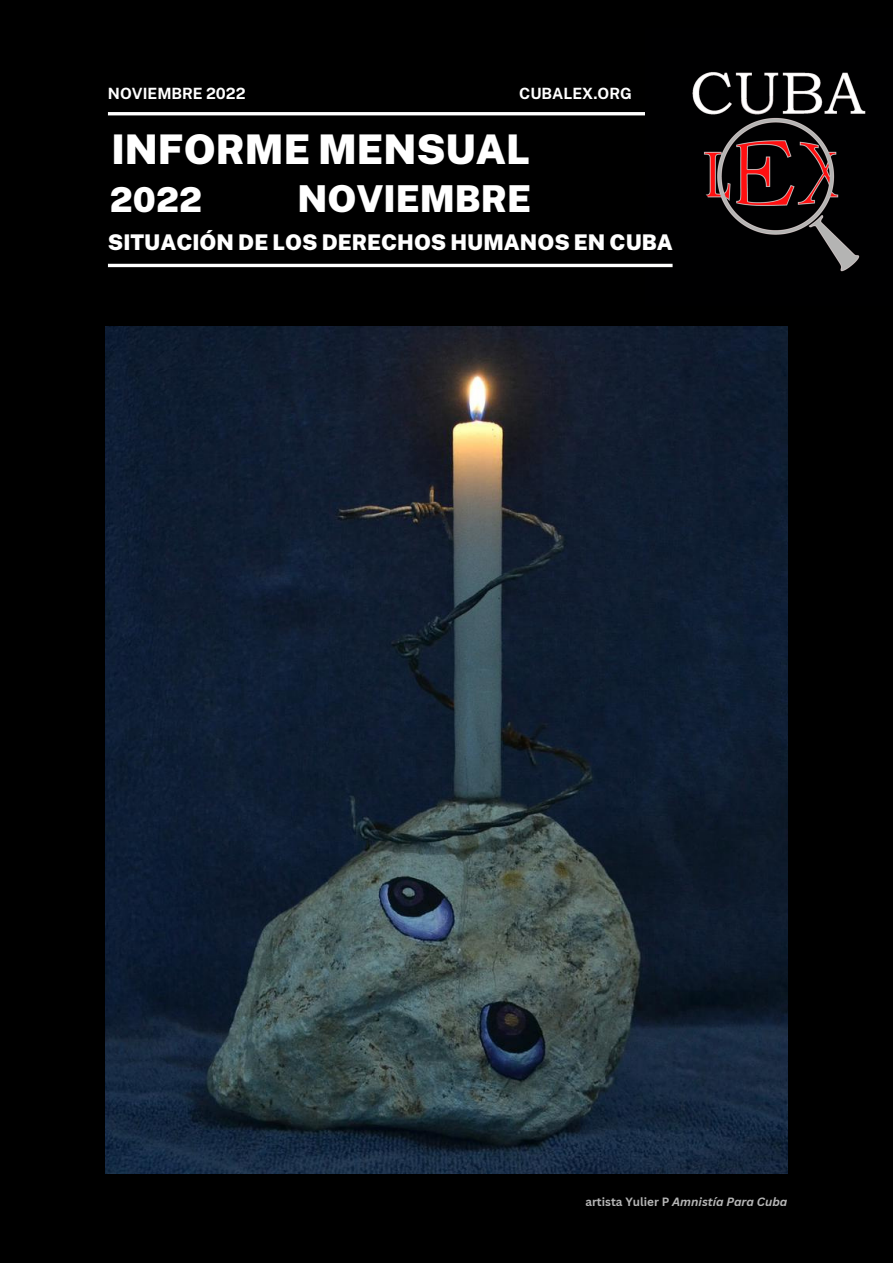
<style>
.page{position:relative;width:893px;height:1264px;background:#fff}
.page>*{position:absolute;margin:0;border:0;box-sizing:border-box;transform-origin:0 0}
.t1{font:900 40.8px "Public Sans";color:#fff}
.t2{font:900 37.05px "Public Sans";color:#fff}
.t3{font:900 34.35px "Public Sans";color:#fff}
.t4{font:900 21.6px "Public Sans";color:#fff}
.t5{font:700 15.45px "Public Sans";color:#fff}
.t6{font:italic 700 11.7px "Canva Sans";color:#fff}
.s1{font-style:normal}
</style>
<div class="page">
<div style="left:0;top:0;width:892px;height:1262px;background:#000"></div>
<hr style="left:108px;top:112px;width:695px;height:3px;background:#fff">
<img style="left:645px;top:72px;width:221px;height:200px">
<hr style="left:108px;top:264px;width:564px;height:3px;background:#fff">
<img style="left:105px;top:326px;width:682px;height:847px">
<p class="t5" style="left:108px;top:84px;width:139px">NOVIEMBRE 2022</p>
<p class="t5" style="left:519px;top:84px;width:114px">CUBALEX.ORG</p>
<h1 class="t1" style="left:111px;top:125px;width:420px">INFORME MENSUAL</h1>
<h3 class="t3" style="left:110px;top:180px;width:94px">2022</h3>
<h2 class="t2" style="left:297px;top:176px;width:235px">NOVIEMBRE</h2>
<p class="t4" style="left:108px;top:230px;width:566px">SITUACIÓN DE LOS DERECHOS HUMANOS EN CUBA</p>
<p class="t6" style="left:585px;top:1193px;width:203px"><span class="s1">artista Yulier P</span> Amnistía Para Cuba</p>
</div>
